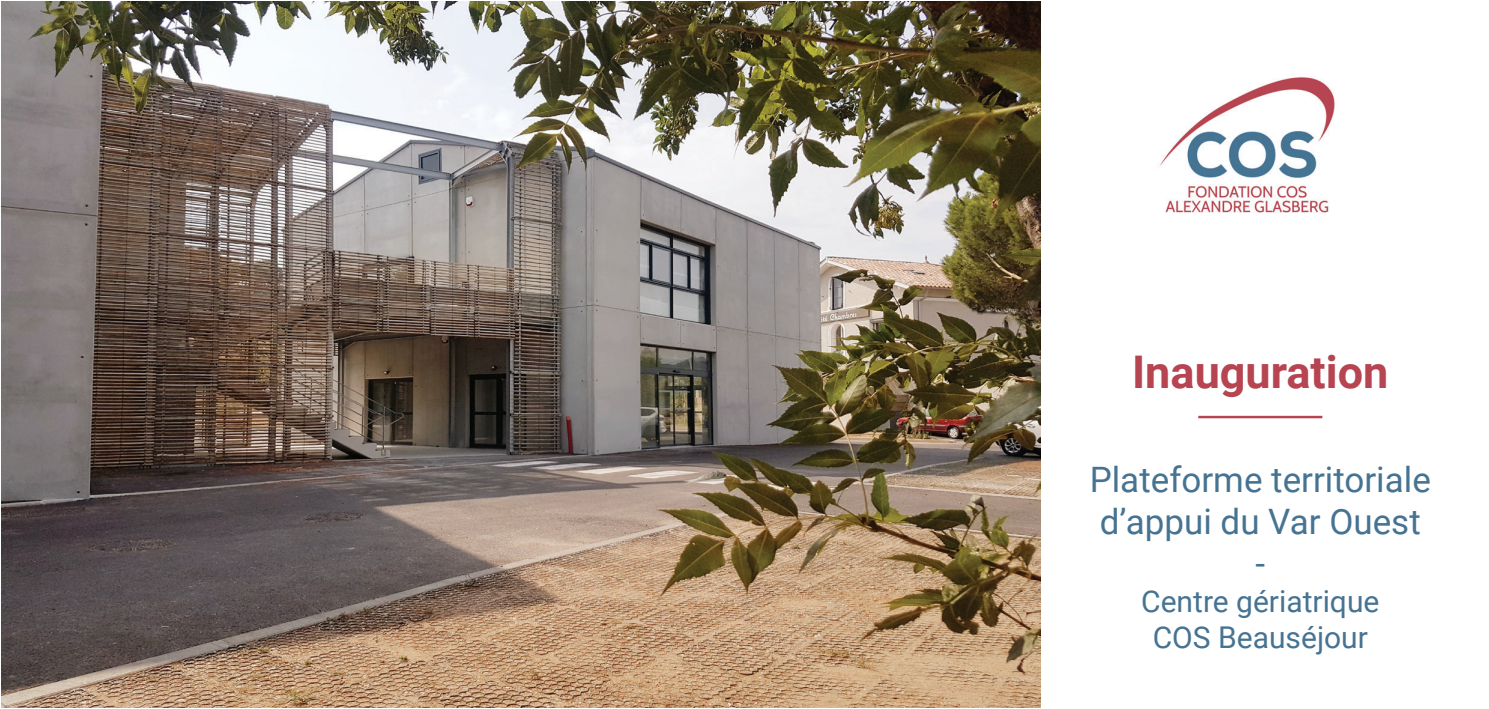
<style>
.page{position:relative;width:1489px;height:709px;background:#fff}
.page>*{position:absolute;margin:0;border:0;box-sizing:border-box;transform-origin:0 0}
.t1{font:700 45px "Roboto";color:#b64451}
.t2{font:35px/42px "Roboto";color:#467392;text-align:center}
.t3{font:30px/36px "Roboto";color:#467392;text-align:center}
</style>
<div class="page">
<img style="left:1159px;top:77px;width:176px;height:136px">
<img style="left:1px;top:1px;width:1039px;height:706px">
<hr style="left:1198px;top:416px;width:124px;height:2px;background:#b64451">
<p class="t1" style="left:1132px;top:341px;width:258px">Inauguration</p>
<p class="t2" style="left:1089px;top:457px;width:343px">Plateforme territoriale d’appui du Var Ouest<br>-</p>
<p class="t3" style="left:1141px;top:582px;width:240px">Centre gériatrique<br>COS Beauséjour</p>
</div>
